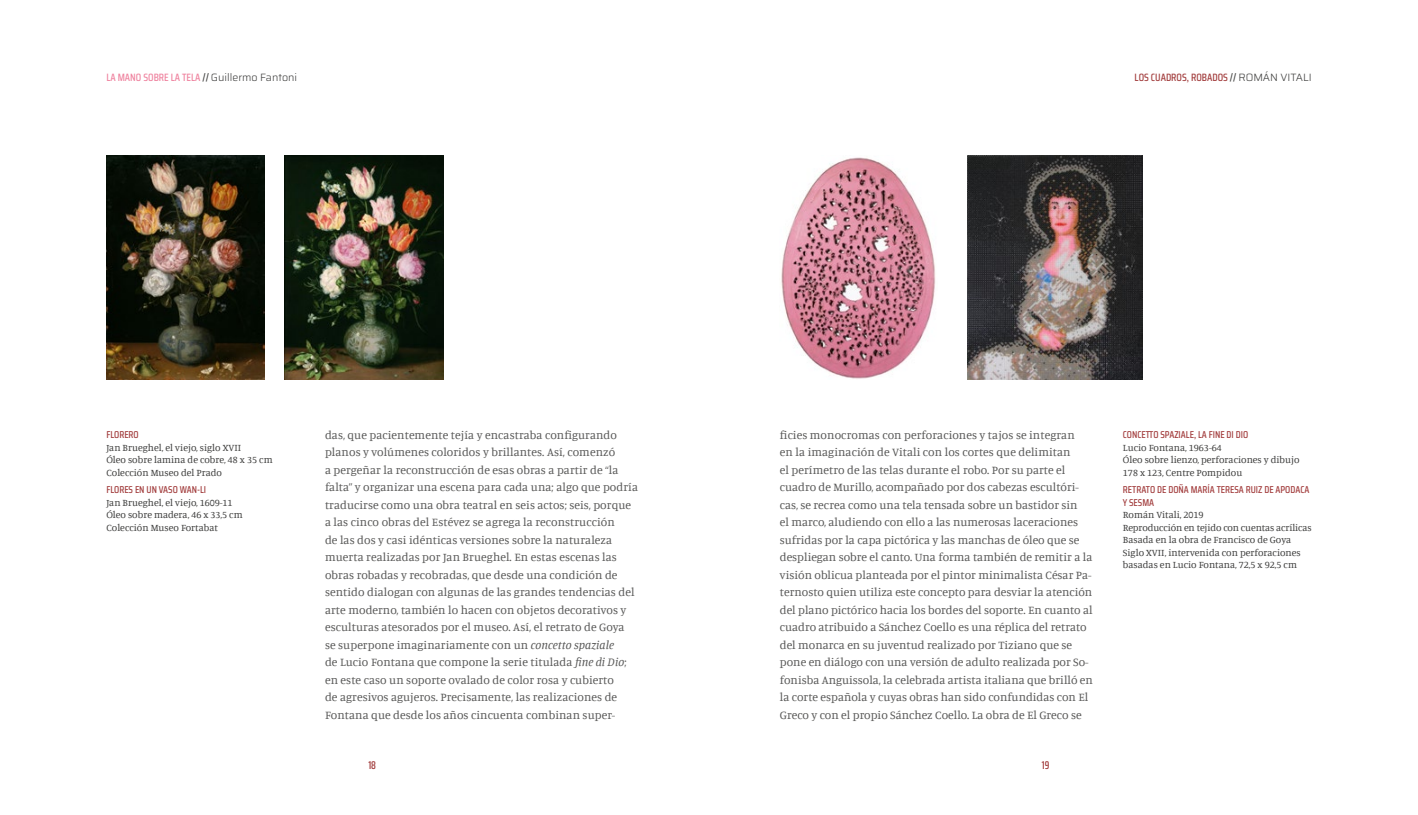
<style>
.page{position:relative;width:1418px;height:815px;background:#fff}
.page>*{position:absolute;margin:0;border:0;box-sizing:border-box;transform-origin:0 0}
.t1{font:11.88px/17.5px "Manuale";letter-spacing:.005em;color:#575756}
.t2{font:500 11.25px "Saira Condensed";color:#a33f3f}
.t3{font:500 10.62px "Saira Condensed";color:#ef84a0}
.t4{font:500 10.62px "Saira Condensed";color:#a33f3f}
.t5{font:10px/12.5px "Manuale";color:#3c3c3b}
.t6{font:500 10px/12.5px "Saira Condensed";color:#a33f3f}
.s1{color:#3c3c3b}
.s2{font-family:"Saira";font-weight:300;color:#3c3c3b}
.s3{font-style:italic}
</style>
<div class="page">
<img style="left:106px;top:156px;width:158px;height:224px">
<img style="left:781px;top:157px;width:155px;height:222px">
<img style="left:285px;top:156px;width:159px;height:224px">
<img style="left:967px;top:156px;width:175px;height:224px">
<p class="t3" style="left:106px;top:69px;width:192px">LA MANO SOBRE LA TELA <span class="s1">//</span> <span class="s2">Guillermo Fantoni</span></p>
<p class="t4" style="left:1134px;top:69px;width:178px">LOS CUADROS, ROBADOS <span class="s1">//</span> <span class="s2">ROMÁN VITALI</span></p>
<p class="t6" style="left:106px;top:428px;width:34px">FLORERO</p>
<p class="t5" style="left:106px;top:441px;width:168px">Jan Brueghel, el viejo, siglo XVII<br>Óleo sobre lamina de cobre, 48 x 35 cm<br>Colección Museo del Prado</p>
<p class="t6" style="left:106px;top:483px;width:101px">FLORES EN UN VASO WAN-LI</p>
<p class="t5" style="left:106px;top:496px;width:138px">Jan Brueghel, el viejo, 1609-11<br>Óleo sobre madera, 46 x 33,5 cm<br>Colección Museo Fortabat</p>
<p class="t1" style="left:325px;top:425px;width:314px">das, que pacientemente tejía y encastraba configurando planos y volúmenes coloridos y brillantes. Así, comenzó<br>a pergeñar la reconstrucción de esas obras a partir de “la falta” y organizar una escena para cada una; algo que podría traducirse como una obra teatral en seis actos; seis, porque a las cinco obras del Estévez se agrega la reconstrucción<br>de las dos y casi idénticas versiones sobre la naturaleza muerta realizadas por Jan Brueghel. En estas escenas las obras robadas y recobradas, que desde una condición de sentido dialogan con algunas de las grandes tendencias del arte moderno, también lo hacen con objetos decorativos y esculturas atesorados por el museo. Así, el retrato de Goya se superpone imaginariamente con un <span class="s3">concetto spaziale<br></span>de Lucio Fontana que compone la serie titulada <span class="s3">fine di Dio</span>; en este caso un soporte ovalado de color rosa y cubierto<br>de agresivos agujeros. Precisamente, las realizaciones de Fontana que desde los años cincuenta combinan super-</p>
<p class="t1" style="left:780px;top:425px;width:314px">ficies monocromas con perforaciones y tajos se integran<br>en la imaginación de Vitali con los cortes que delimitan<br>el perímetro de las telas durante el robo. Por su parte el cuadro de Murillo, acompañado por dos cabezas escultóri&shy;cas, se recrea como una tela tensada sobre un bastidor sin<br>el marco, aludiendo con ello a las numerosas laceraciones sufridas por la capa pictórica y las manchas de óleo que se despliegan sobre el canto. Una forma también de remitir a la visión oblicua planteada por el pintor minimalista César Pa&shy;ternosto quien utiliza este concepto para desviar la atención del plano pictórico hacia los bordes del soporte. En cuanto al cuadro atribuido a Sánchez Coello es una réplica del retrato del monarca en su juventud realizado por Tiziano que se pone en diálogo con una versión de adulto realizada por So&shy;fonisba Anguissola, la celebrada artista italiana que brilló en la corte española y cuyas obras han sido confundidas con El Greco y con el propio Sánchez Coello. La obra de El Greco se</p>
<p class="t2" style="left:368px;top:757px;width:9px">18</p>
<p class="t2" style="left:1041px;top:757px;width:9px">19</p>
<p class="t6" style="left:1122px;top:428px;width:127px">CONCETTO SPAZIALE, LA FINE DI DIO</p>
<p class="t5" style="left:1122px;top:441px;width:178px">Lucio Fontana, 1963-64<br>Óleo sobre lienzo, perforaciones y dibujo<br>178 x 123, Centre Pompidou</p>
<p class="t6" style="left:1122px;top:483px;width:188px">RETRATO DE DOÑA MARÍA TERESA RUIZ DE APODACA<br>Y SESMA</p>
<p class="t5" style="left:1122px;top:508px;width:190px">Román Vitali, 2019<br>Reproducción en tejido con cuentas acrílicas Basada en la obra de Francisco de Goya Siglo XVII, intervenida con perforaciones basadas en Lucio Fontana, 72,5 x 92,5 cm</p>
</div>
